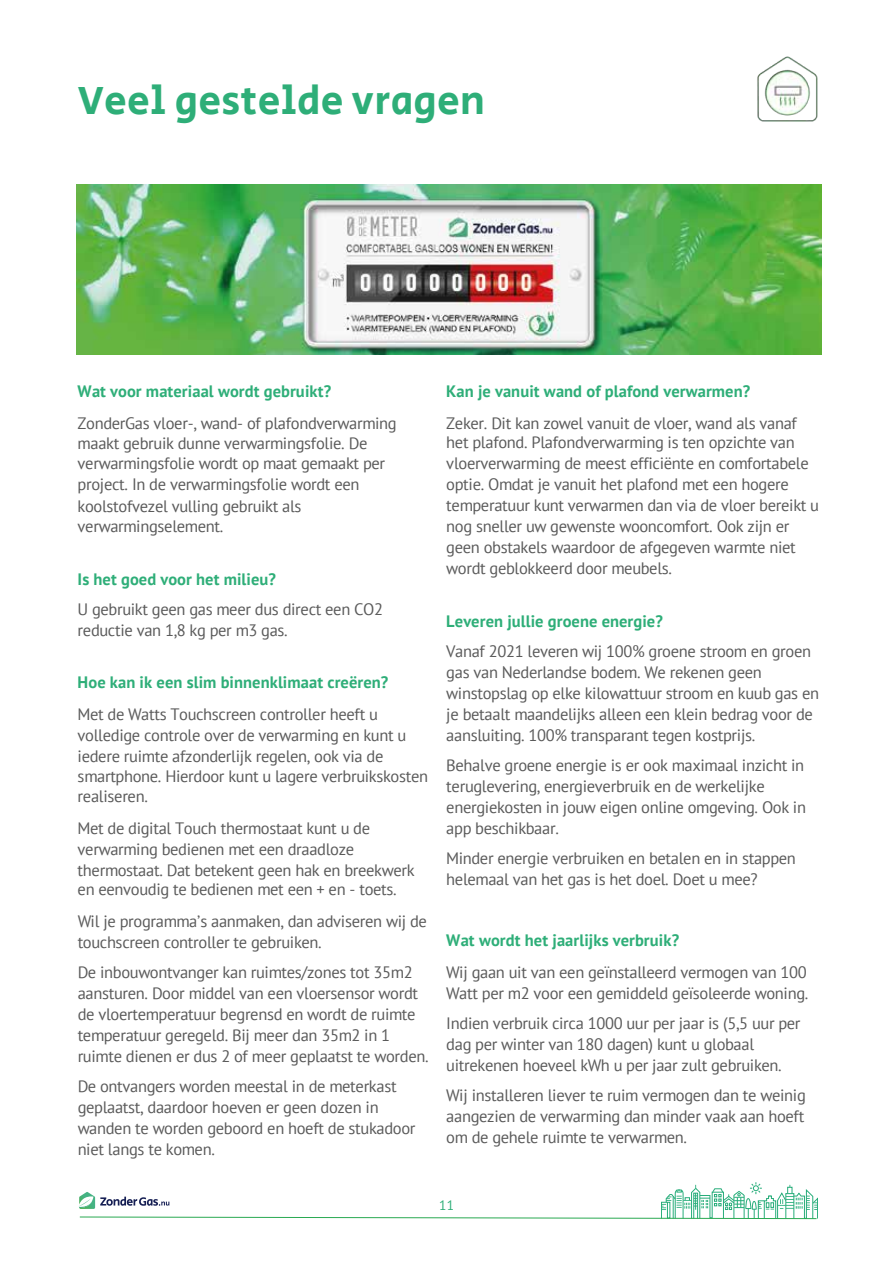
<style>
.page{position:relative;width:893px;height:1263px;background:#fff}
.page>*{position:absolute;margin:0;border:0;box-sizing:border-box;transform-origin:0 0}
.t1{font:40.5px "Secular One";letter-spacing:.005em;color:#2eae78}
.t2{font:16.5px/21px "PT Sans";letter-spacing:-.02em;color:#5a5a5a}
.t3{font:700 16.5px "PT Sans";letter-spacing:.005em;color:#2eae78}
.t4{font:13.5px "PT Sans";color:#2eae78}
</style>
<div class="page">
<svg style="left:79px;top:1182px;width:739px;height:37px"></svg>
<img style="left:76px;top:185px;width:745px;height:169px">
<img style="left:757px;top:56px;width:61px;height:66px">
<h1 class="t1" style="left:78px;top:73px;width:409px">Veel gestelde vragen</h1>
<p class="t3" style="left:78px;top:381px;width:255px">Wat voor materiaal wordt gebruikt?</p>
<p class="t2" style="left:78px;top:412px;width:321px">ZonderGas vloer-, wand- of plafondverwarming maakt gebruik dunne verwarmingsfolie. De verwarmingsfolie wordt op maat gemaakt per project. In de verwarmingsfolie wordt een koolstofvezel vulling gebruikt als verwarmingselement.</p>
<p class="t3" style="left:78px;top:568px;width:200px">Is het goed voor het milieu?</p>
<p class="t2" style="left:78px;top:598px;width:307px">U gebruikt geen gas meer dus direct een CO2 reductie van 1,8 kg per m3 gas.</p>
<p class="t3" style="left:78px;top:671px;width:312px">Hoe kan ik een slim binnenklimaat creëren?</p>
<p class="t2" style="left:78px;top:703px;width:352px;line-height:20.5px">Met de Watts Touchscreen controller heeft u volledige controle over de verwarming en kunt u iedere ruimte afzonderlijk regelen, ook via de smartphone. Hierdoor kunt u lagere verbruikskosten realiseren.</p>
<p class="t2" style="left:78px;top:817px;width:338px;line-height:20.5px">Met de digital Touch thermostaat kunt u de verwarming bedienen met een draadloze thermostaat. Dat betekent geen hak en breekwerk en eenvoudig te bedienen met een + en - toets.</p>
<p class="t2" style="left:78px;top:910px;width:351px">Wil je programma’s aanmaken, dan adviseren wij de touchscreen controller te gebruiken.</p>
<p class="t2" style="left:78px;top:961px;width:352px">De inbouwontvanger kan ruimtes/zones tot 35m2 aansturen. Door middel van een vloersensor wordt de vloertemperatuur begrensd en wordt de ruimte temperatuur geregeld. Bij meer dan 35m2 in 1 ruimte dienen er dus 2 of meer geplaatst te worden.</p>
<p class="t2" style="left:78px;top:1075px;width:339px">De ontvangers worden meestal in de meterkast geplaatst, daardoor hoeven er geen dozen in wanden te worden geboord en hoeft de stukadoor niet langs te komen.</p>
<p class="t3" style="left:446px;top:381px;width:305px">Kan je vanuit wand of plafond verwarmen?</p>
<p class="t2" style="left:446px;top:412px;width:374px">Zeker. Dit kan zowel vanuit de vloer, wand als vanaf het plafond. Plafondverwarming is ten opzichte van vloerverwarming de meest efficiënte en comfortabele optie. Omdat je vanuit het plafond met een hogere temperatuur kunt verwarmen dan via de vloer bereikt u nog sneller uw gewenste wooncomfort. Ook zijn er geen obstakels waardoor de afgegeven warmte niet wordt geblokkeerd door meubels.</p>
<p class="t3" style="left:446px;top:610px;width:218px">Leveren jullie groene energie?</p>
<p class="t2" style="left:446px;top:640px;width:374px">Vanaf 2021 leveren wij 100% groene stroom en groen gas van Nederlandse bodem. We rekenen geen winstopslag op elke kilowattuur stroom en kuub gas en je betaalt maandelijks alleen een klein bedrag voor de aansluiting. 100% transparant tegen kostprijs.</p>
<p class="t2" style="left:446px;top:754px;width:361px">Behalve groene energie is er ook maximaal inzicht in teruglevering, energieverbruik en de werkelijke energiekosten in jouw eigen online omgeving. Ook in app beschikbaar.</p>
<p class="t2" style="left:446px;top:847px;width:351px">Minder energie verbruiken en betalen en in stappen helemaal van het gas is het doel. Doet u mee?</p>
<p class="t3" style="left:446px;top:929px;width:234px">Wat wordt het jaarlijks verbruik?</p>
<p class="t2" style="left:446px;top:961px;width:363px">Wij gaan uit van een geïnstalleerd vermogen van 100<br>Watt per m2 voor een gemiddeld geïsoleerde woning.</p>
<p class="t2" style="left:446px;top:1012px;width:356px">Indien verbruik circa 1000 uur per jaar is (5,5 uur per dag per winter van 180 dagen) kunt u globaal uitrekenen hoeveel kWh u per jaar zult gebruiken.</p>
<p class="t2" style="left:446px;top:1084px;width:361px;text-align:justify">Wij installeren liever te ruim vermogen dan te weinig aangezien de verwarming dan minder vaak aan hoeft om de gehele ruimte te verwarmen.</p>
<p class="t4" style="left:439px;top:1197px;width:17px">11</p>
</div>
